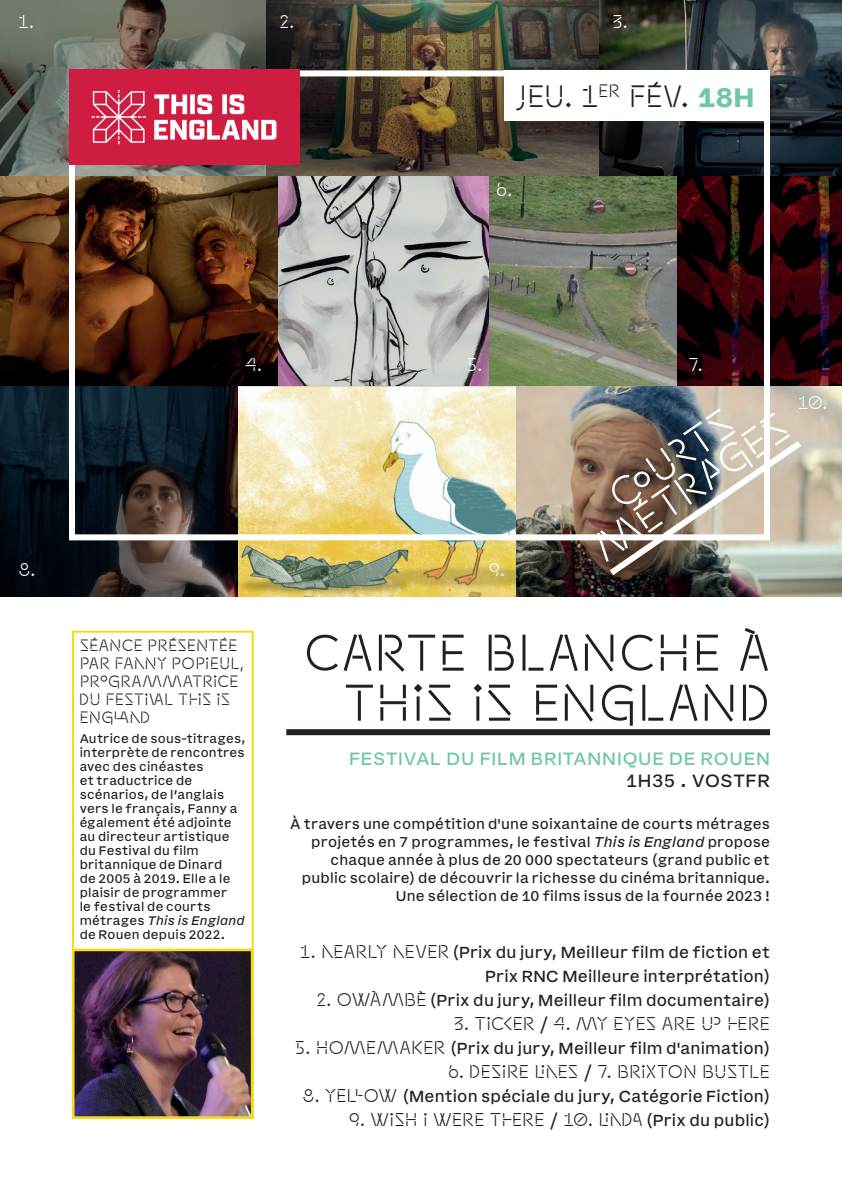
<style>
.page{position:relative;width:842px;height:1191px;background:#fff}
.page>*{position:absolute;margin:0;border:0;box-sizing:border-box;transform-origin:0 0}
.t1{font:50px "Clock";color:#231f20}
.t2{font:40px/34px "Clock";color:#fff;text-align:center}
.t3{font:30px "Clock";color:#231f20}
.t4{font:20px "Basically Sans";letter-spacing:.04em;color:#70c7a5}
.t5{font:20px "Basically Sans";letter-spacing:.03em;color:#231f20}
.t6{font:18px/24px "Basically Sans";letter-spacing:.01em;color:#231f20;text-align:right}
.t7{font:18px "Clock";letter-spacing:.01em;color:#231f20}
.t8{font:18px "Clock";color:#fff}
.t9{font:16px/18px "Basically Sans";letter-spacing:.015em;color:#231f20;text-align:right}
.t10{font:16px/18px "Clock";color:#231f20}
.t11{font:14px/14px "Basically Sans";letter-spacing:.02em;color:#231f20}
.s1{font-family:"Basically Sans";font-weight:700;color:#70c7a5}
.s2{font-style:italic}
.s3{font-family:"Basically Sans"}
</style>
<div class="page">
<img style="left:238px;top:386px;width:604px;height:211px">
<img style="left:0;top:386px;width:238px;height:211px">
<img style="left:489px;top:176px;width:353px;height:210px">
<img style="left:278px;top:176px;width:211px;height:210px">
<img style="left:0;top:176px;width:278px;height:210px">
<img style="left:599px;top:0;width:243px;height:176px">
<img style="left:0;top:0;width:599px;height:176px">
<div style="left:286px;top:729px;width:484px;height:6px;background:#231f20"></div>
<div style="left:69px;top:70px;width:701px;height:470px;border:6px solid #fff"></div>
<div style="left:505px;top:70px;width:265px;height:51px;background:#fff"></div>
<img style="left:69px;top:69px;width:230px;height:96px">
<div style="left:72px;top:630px;width:182px;height:489px;border:2px solid #f6d91b"></div>
<img style="left:76px;top:952px;width:174px;height:163px">
<div style="left:72px;top:948px;width:182px;height:171px;border:3px solid #f6d91b"></div>
<img style="left:603px;top:435px;width:205px;height:146px">
<p class="t8" style="left:18px;top:9px;width:17px">1.</p>
<p class="t8" style="left:280px;top:9px;width:16px">2.</p>
<p class="t8" style="left:612px;top:9px;width:17px">3.</p>
<h3 class="t3" style="left:516px;top:76px;width:240px">JEU. 1<sup>ER</sup> FÉV. <span class="s1">18H</span></h3>
<p class="t8" style="left:496px;top:177px;width:18px">6.</p>
<p class="t8" style="left:245px;top:353px;width:18px">4.</p>
<p class="t8" style="left:467px;top:353px;width:17px">5.</p>
<p class="t8" style="left:18px;top:557px;width:19px">8.</p>
<p class="t8" style="left:489px;top:557px;width:18px">9.</p>
<p class="t8" style="left:689px;top:353px;width:16px">7.</p>
<h2 class="t2" style="left:567px;top:506px;width:229px;rotate:-34deg">CO URT S<br>M ÉT RAGES</h2>
<p class="t8" style="left:798px;top:390px;width:31px">10.</p>
<p class="t10" style="left:80px;top:635px;width:12px">SÉANCE</p>
<p class="t10" style="left:148px;top:635px;width:11px">PRÉSEN</p>
<p class="t10" style="left:209px;top:635px;width:20px">TÉE</p>
<p class="t10" style="left:80px;top:653px;width:11px">PAR</p>
<p class="t10" style="left:115px;top:653px;width:12px">FANNY</p>
<p class="t10" style="left:172px;top:653px;width:11px">POPIEUL</p>
<p class="t10" style="left:240px;top:653px;width:5px">,</p>
<p class="t10" style="left:80px;top:671px;width:133px">PROGRAMMATRICE<br>DU FESTI</p>
<p class="t10" style="left:149px;top:689px;width:48px">VAL THIS</p>
<p class="t10" style="left:216px;top:689px;width:8px">IS</p>
<p class="t10" style="left:80px;top:707px;width:44px">ENGLAND</p>
<p class="t11" style="left:80px;top:731px;width:167px">Autrice de sous-titrages, interprète de rencontres avec des cinéastes<br>et traductrice de scénarios, de l’anglais vers le français, Fanny a également été adjointe au directeur artistique du Festival du film britannique de Dinard<br>de 2005 à 2019. Elle a le plaisir de programmer<br>le festival de courts métrages <span class="s2">This is England </span>de Rouen depuis 2022.</p>
<h1 class="t1" style="left:304px;top:619px;width:33px">CARTE</h1>
<h1 class="t1" style="left:484px;top:619px;width:34px">BLANCHE</h1>
<h1 class="t1" style="left:738px;top:619px;width:29px">À</h1>
<h1 class="t1" style="left:343px;top:669px;width:28px">THIS</h1>
<h1 class="t1" style="left:471px;top:669px;width:199px">ISENGLAND</h1>
<h3 class="t4" style="left:349px;top:748px;width:422px">FESTIVAL DU FILM BRITANNIQUE DE ROUEN</h3>
<h3 class="t5" style="left:626px;top:770px;width:145px">1H35 . VOSTFR</h3>
<p class="t9" style="left:290px;top:815px;width:481px">À travers une compétition d'une soixantaine de courts métrages projetés en 7 programmes, le festival <span class="s2">This is England</span> propose chaque année à plus de 20 000 spectateurs (grand public et public scolaire) de découvrir la richesse du cinéma britannique.<br>Une sélection de 10 films issus de la fournée 2023 !</p>
<p class="t7" style="left:300px;top:939px;width:45px">1. NEARLY</p>
<p class="t7" style="left:393px;top:939px;width:24px">NEVER</p>
<p class="t6" style="left:453px;top:941px;width:319px">(Prix du jury, Meilleur film de fiction et<br>Prix RNC Meilleure interprétation)</p>
<p class="t7" style="left:316px;top:987px;width:36px">2. OWÀMBÈ</p>
<p class="t6" style="left:430px;top:989px;width:341px">(Prix du jury, Meilleur film documentaire)</p>
<p class="t7" style="left:454px;top:1011px;width:44px">3. TICKER</p>
<p class="t7" style="left:540px;top:1011px;width:96px"><span class="s3">/</span> 4. MY EYES</p>
<p class="t7" style="left:662px;top:1011px;width:87px">ARE UP HERE</p>
<p class="t7" style="left:295px;top:1035px;width:51px">5. HOME</p>
<p class="t7" style="left:377px;top:1035px;width:35px">MAKER</p>
<p class="t6" style="left:451px;top:1037px;width:321px">(Prix du jury, Meilleur film d'animation)</p>
<p class="t7" style="left:448px;top:1059px;width:43px">6. DESIRE</p>
<p class="t7" style="left:534px;top:1059px;width:20px">LINES</p>
<p class="t7" style="left:584px;top:1059px;width:58px"><span class="s3">/</span> 7. BRIXTON</p>
<p class="t7" style="left:702px;top:1059px;width:57px">BUSTLE</p>
<p class="t7" style="left:302px;top:1083px;width:47px">8. YELLOW</p>
<p class="t6" style="left:403px;top:1085px;width:369px">(Mention spéciale du jury, Catégorie Fiction)</p>
<p class="t7" style="left:349px;top:1107px;width:51px">9. WISH</p>
<p class="t7" style="left:423px;top:1107px;width:40px">I WERE</p>
<p class="t7" style="left:490px;top:1107px;width:23px">THERE</p>
<p class="t7" style="left:550px;top:1107px;width:69px"><span class="s3">/</span> 10. LINDA</p>
<p class="t6" style="left:646px;top:1109px;width:125px">(Prix du public)</p>
</div>
